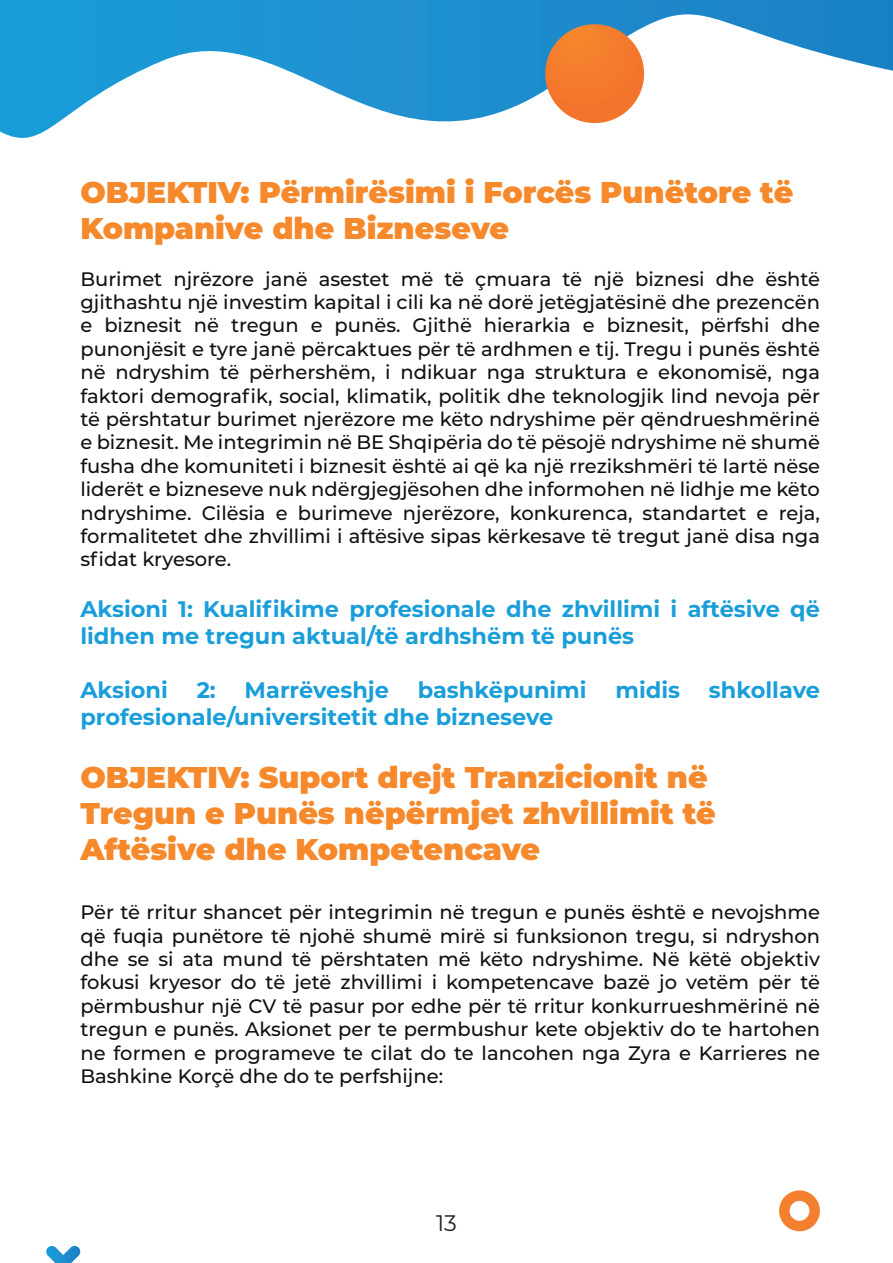
<style>
.page{position:relative;width:893px;height:1263px;background:#fff}
.page>*{position:absolute;margin:0;border:0;box-sizing:border-box;transform-origin:0 0}
.t1{font:900 30px/36px "Montserrat";color:#f5892b}
.t2{font:700 22.5px/27px "Montserrat";color:#1a9ed9}
.t3{font:22.5px "Montserrat";color:#201d1e}
.t4{font:500 19.5px/23.4px "Montserrat";color:#0f1110;text-align:justify}
</style>
<div class="page">
<svg style="left:0;top:0;width:893px;height:138px"></svg>
<div style="left:545px;top:24px;width:99px;height:99px;background:#f47a2c;border-radius:49px"></div>
<svg style="left:779px;top:1190px;width:41px;height:41px"></svg>
<svg style="left:46px;top:1246px;width:35px;height:17px"></svg>
<h1 class="t1" style="left:80px;top:172px;width:714px">OBJEKTIV: Përmirësimi i Forcës Punëtore të<br>Kompanive dhe Bizneseve</h1>
<p class="t4" style="left:80px;top:266px;width:741px">Burimet njrëzore janë asestet më të çmuara të një biznesi dhe është gjithashtu një investim kapital i cili ka në dorë jetëgjatësinë dhe prezencën e biznesit në tregun e punës. Gjithë hierarkia e biznesit, përfshi dhe punonjësit e tyre janë përcaktues për të ardhmen e tij. Tregu i punës është në ndryshim të përhershëm, i ndikuar nga struktura e ekonomisë, nga faktori demografik, social, klimatik, politik dhe teknologjik lind nevoja për të përshtatur burimet njerëzore me këto ndryshime për qëndrueshmërinë e biznesit. Me integrimin në BE Shqipëria do të pësojë ndryshime në shumë fusha dhe komuniteti i biznesit është ai që ka një rrezikshmëri të lartë nëse liderët e bizneseve nuk ndërgjegjësohen dhe informohen në lidhje me këto ndryshime. Cilësia e burimeve njerëzore, konkurenca, standartet e reja, formalitetet dhe zhvillimi i aftësive sipas kërkesave të tregut janë disa nga sfidat kryesore.</p>
<p class="t2" style="left:80px;top:594px;width:741px">Aksioni 1: Kualifikime profesionale dhe zhvillimi i aftësive që lidhen me tregun aktual/të ardhshëm të punës</p>
<p class="t2" style="left:80px;top:675px;width:89px">Aksioni</p>
<p class="t2" style="left:197px;top:675px;width:21px">2:</p>
<p class="t2" style="left:245px;top:675px;width:146px">Marrëveshje</p>
<p class="t2" style="left:418px;top:675px;width:170px">bashkëpunimi</p>
<p class="t2" style="left:615px;top:675px;width:66px">midis</p>
<p class="t2" style="left:709px;top:675px;width:113px">shkollave</p>
<p class="t2" style="left:80px;top:702px;width:474px">profesionale/universitetit dhe bizneseve</p>
<h1 class="t1" style="left:80px;top:757px;width:637px">OBJEKTIV: Suport drejt Tranzicionit në<br>Tregun e Punës nëpërmjet zhvillimit të<br>Aftësive dhe Kompetencave</h1>
<p class="t4" style="left:80px;top:900px;width:741px">Për të rritur shancet për integrimin në tregun e punës është e nevojshme që fuqia punëtore të njohë shumë mirë si funksionon tregu, si ndryshon dhe se si ata mund të përshtaten më këto ndryshime. Në këtë objektiv fokusi kryesor do të jetë zhvillimi i kompetencave bazë jo vetëm për të përmbushur një CV të pasur por edhe për të rritur konkurrueshmërinë në tregun e punës. Aksionet per te permbushur kete objektiv do te hartohen ne formen e programeve te cilat do te lancohen nga Zyra e Karrieres ne Bashkine Korçë dhe do te perfshijne:</p>
<p class="t3" style="left:436px;top:1208px;width:22px">13</p>
</div>
